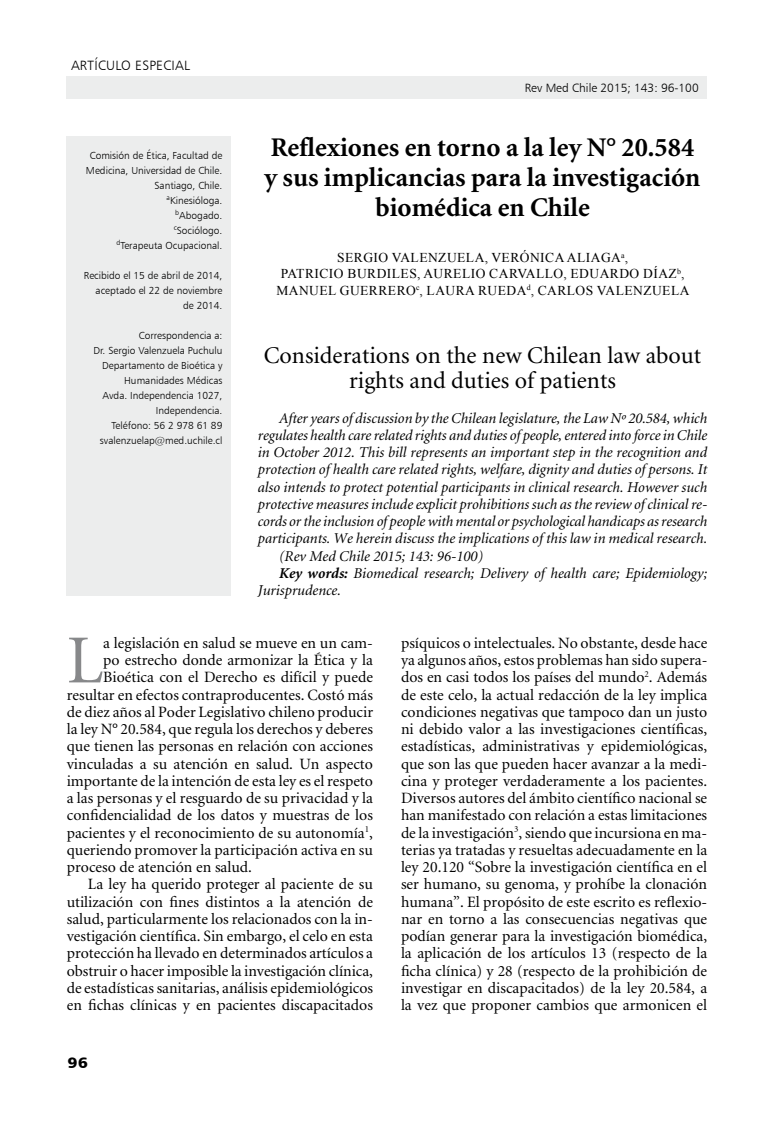
<style>
.page{position:relative;width:774px;height:1134px;background:#fff}
.page>*{position:absolute;margin:0;border:0;box-sizing:border-box;transform-origin:0 0}
.t1{font:68.85px "Minion";color:#87888a}
.t2{font:700 27px/30px "Minion";color:#000;text-align:center}
.t3{font:24px/25.5px "Minion";color:#000;text-align:center}
.t4{font:15.75px/17.2px "Minion";color:#000;text-align:justify}
.t5{font:italic 15px "Minion";color:#000}
.t6{font:15px "Humanist 777 BT Black B";color:#000;scale:1.1 1}
.t7{font:13.5px/16.2px "Times New Roman";letter-spacing:.035em;color:#000;text-align:center}
.t8{font:13.5px "Humanist 777 BT Light B";color:#000}
.t9{font:12px "Humanist 777 BT Light B";color:#000}
.t10{font:10.2px/15px "Humanist 777 BT Light B";color:#000;text-align:right}
.s1{font-weight:700}
</style>
<div class="page">
<div style="left:67px;top:77px;width:640px;height:22px;background:#eceded"></div>
<div style="left:67px;top:136px;width:164px;height:459px;background:#eceded"></div>
<p class="t8" style="left:71px;top:57px;width:36px">artículoespecial</p>
<p class="t10" style="left:86px;top:148px;width:138px">Comisión de Ética, Facultad de<br>Medicina, Universidad de Chile.<br>Santiago, Chile.<br><sup>a</sup>Kinesióloga.<br><sup>b</sup>Abogado.<br><sup>c</sup>Sociólogo.<br><sup>d</sup>Terapeuta Ocupacional.</p>
<p class="t10" style="left:84px;top:268px;width:140px">Recibido el 15 de abril de 2014, aceptado el 22 de noviembre de 2014.</p>
<p class="t10" style="left:93px;top:328px;width:130px">Correspondencia a:<br>Dr. Sergio Valenzuela Puchulu<br>Departamento de Bioética y<br>Humanidades Médicas<br>Avda. Independencia 1027,<br>Independencia.<br>Teléfono: 56 2 978 61 89 svalenzuelap@med.uchile.cl</p>
<p class="t9" style="left:525px;top:81px;width:175px">Rev Med Chile 2015; 143: 96-100</p>
<h2 class="t2" style="left:265px;top:133px;width:437px">Reflexiones en torno a la ley N° 20.584 y sus implicancias para la investigación biomédica en Chile</h2>
<p class="t7" style="left:276px;top:249px;width:415px">SERGIO VALENZUELA, VERÓNICA ALIAGA<sup>A</sup>,<br>PATRICIO BURDILES, AURELIO CARVALLO, EDUARDO DÍAZ<sup>B</sup>,<br>MANUEL GUERRERO<sup>C</sup>, LAURA RUEDA<sup>D</sup>, CARLOS VALENZUELA</p>
<h3 class="t3" style="left:264px;top:343px;width:439px">Considerations on the new Chilean law about rights and duties of patients</h3>
<p class="t5" style="left:279px;top:411px;width:430px">After years of discussion by the Chilean legislature, the Law Nº 20.584, which</p>
<p class="t5" style="left:258px;top:428px;width:451px">regulates health care related rights and duties of people, entered into force in Chile</p>
<p class="t5" style="left:258px;top:445px;width:451px">in October 2012. This bill represents an important step in the recognition and</p>
<p class="t5" style="left:258px;top:462px;width:451px">protection of health care related rights, welfare, dignity and duties of persons. It</p>
<p class="t5" style="left:258px;top:480px;width:451px">also intends to protect potential participants in clinical research. However such</p>
<p class="t5" style="left:258px;top:497px;width:451px">protective measures include explicit prohibitions such as the review of clinical re-</p>
<p class="t5" style="left:258px;top:514px;width:451px">cords or the inclusion of people with mental or psychological handicaps as research</p>
<p class="t5" style="left:258px;top:531px;width:451px">participants. We herein discuss the implications of this law in medical research.</p>
<p class="t5" style="left:279px;top:549px;width:206px">(Rev Med Chile 2015; 143: 96-100)</p>
<p class="t5" style="left:279px;top:566px;width:430px"><span class="s1">Key words:</span> Biomedical research; Delivery of health care; Epidemiology;</p>
<p class="t5" style="left:258px;top:583px;width:85px">Jurisprudence.</p>
<h1 class="t1" style="left:67px;top:627px;width:38px">L</h1>
<p class="t4" style="left:103px;top:635px;width:271px">a legislación en salud se mueve en un cam-</p>
<p class="t4" style="left:103px;top:652px;width:271px">po estrecho donde armonizar la Ética y la</p>
<p class="t4" style="left:103px;top:669px;width:271px">Bioética con el Derecho es difícil y puede</p>
<p class="t4" style="left:67px;top:687px;width:308px">resultar en efectos contraproducentes. Costó más</p>
<p class="t4" style="left:67px;top:704px;width:308px">de diez años al Poder Legislativo chileno producir</p>
<p class="t4" style="left:67px;top:721px;width:308px">la ley N° 20.584, que regula los derechos y deberes</p>
<p class="t4" style="left:67px;top:738px;width:308px">que tienen las personas en relación con acciones</p>
<p class="t4" style="left:67px;top:756px;width:308px">vinculadas a su atención en salud. Un aspecto</p>
<p class="t4" style="left:67px;top:773px;width:308px">importante de la intención de esta ley es el respeto</p>
<p class="t4" style="left:67px;top:790px;width:308px">a las personas y el resguardo de su privacidad y la</p>
<p class="t4" style="left:67px;top:807px;width:308px">confidencialidad de los datos y muestras de los</p>
<p class="t4" style="left:67px;top:825px;width:308px">pacientes y el reconocimiento de su autonomía<sup>1</sup>,</p>
<p class="t4" style="left:67px;top:842px;width:308px">queriendo promover la participación activa en su</p>
<p class="t4" style="left:67px;top:859px;width:187px">proceso de atención en salud.</p>
<p class="t4" style="left:88px;top:876px;width:286px">La ley ha querido proteger al paciente de su</p>
<p class="t4" style="left:67px;top:894px;width:308px">utilización con fines distintos a la atención de</p>
<p class="t4" style="left:67px;top:911px;width:308px">salud, particularmente los relacionados con la in-</p>
<p class="t4" style="left:67px;top:928px;width:308px">vestigación científica. Sin embargo, el celo en esta</p>
<p class="t4" style="left:67px;top:945px;width:308px">protección ha llevado en determinados artículos a</p>
<p class="t4" style="left:67px;top:963px;width:308px">obstruir o hacer imposible la investigación clínica,</p>
<p class="t4" style="left:67px;top:980px;width:308px">de estadísticas sanitarias, análisis epidemiológicos</p>
<p class="t4" style="left:67px;top:997px;width:308px">en fichas clínicas y en pacientes discapacitados</p>
<p class="t6" style="left:68px;top:1053px;width:20px">96</p>
<p class="t4" style="left:401px;top:635px;width:308px">psíquicos o intelectuales. No obstante, desde hace ya algunos años, estos problemas han sido supera&shy;dos en casi todos los países del mundo<sup>2</sup>. Además de este celo, la actual redacción de la ley implica condiciones negativas que tampoco dan un justo ni debido valor a las investigaciones científicas, estadísticas, administrativas y epidemiológicas, que son las que pueden hacer avanzar a la medi&shy;cina y proteger verdaderamente a los pacientes.<br>Diversos autores del ámbito científico nacional se han manifestado con relación a estas limitaciones de la investigación<sup>3</sup>, siendo que incursiona en ma&shy;terias ya tratadas y resueltas adecuadamente en la ley 20.120 “Sobre la investigación científica en el ser humano, su genoma, y prohíbe la clonación humana”. El propósito de este escrito es reflexio&shy;nar en torno a las consecuencias negativas que podían generar para la investigación biomédica, la aplicación de los artículos 13 (respecto de la ficha clínica) y 28 (respecto de la prohibición de investigar en discapacitados) de la ley 20.584, a la vez que proponer cambios que armonicen el</p>
</div>
